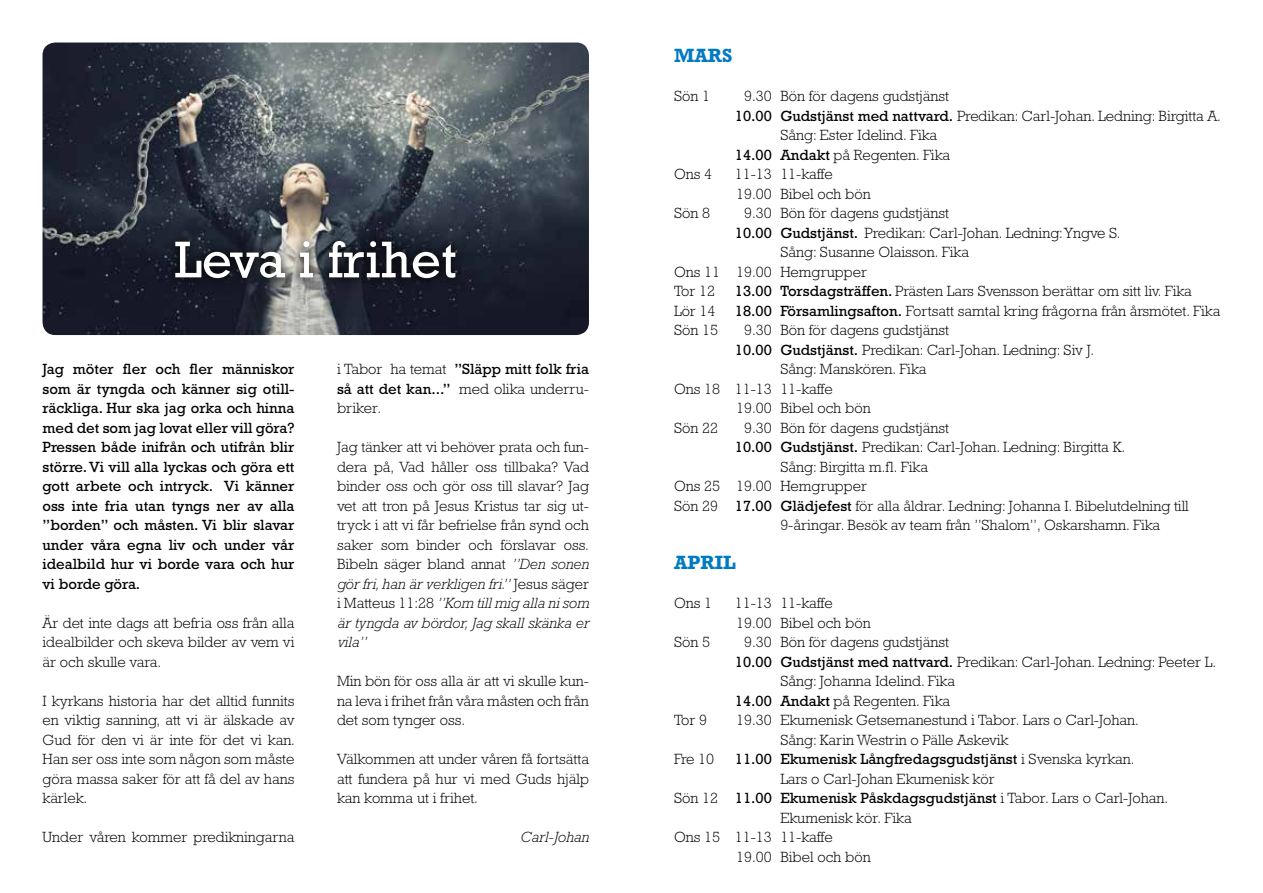
<style>
.page{position:relative;width:1263px;height:893px;background:#fff}
.page>*{position:absolute;margin:0;border:0;box-sizing:border-box;transform-origin:0 0}
.t1{font:52.5px "Rockwell Std";color:#fff}
.t2{font:700 19.5px "Rockwell Std";color:#007ac2}
.t3{font:300 15px/19.5px "Rockwell Std";color:#000;text-align:justify}
.t4{font:15px/19.5px "Rockwell Std";color:#000;text-align:justify}
.t5{font:italic 300 15px "Rockwell Std";color:#000}
.s1{font-weight:400}
.s2{font-style:italic}
.s3{font-weight:300}
</style>
<div class="page">
<img style="left:43px;top:43px;width:546px;height:292px">
<div style="left:164px;top:230px;width:303px;height:59px;background:#000;opacity:.7"></div>
<h1 class="t1" style="left:175px;top:229px;width:284px">Leva i frihet</h1>
<p class="t4" style="left:43px;top:359px;width:253px">Jag möter fler och fler människor som är tyngda och känner sig otill&shy;räckliga. Hur ska jag orka och hinna med det som jag lovat eller vill göra?<br>Pressen både inifrån och utifrån blir större. Vi vill alla lyckas och göra ett gott arbete och intryck. Vi känner oss inte fria utan tyngs ner av alla ”borden” och måsten. Vi blir slavar under våra egna liv och under vår idealbild hur vi borde vara och hur vi borde göra.</p>
<p class="t3" style="left:43px;top:613px;width:253px">Är det inte dags att befria oss från alla idealbilder och skeva bilder av vem vi är och skulle vara.</p>
<p class="t3" style="left:43px;top:691px;width:254px">I kyrkans historia har det alltid funnits en viktig sanning, att vi är älskade av Gud för den vi är inte för det vi kan.<br>Han ser oss inte som någon som måste göra massa saker för att få del av hans kärlek.</p>
<p class="t3" style="left:43px;top:827px;width:253px">Under våren kommer predikningarna</p>
<p class="t3" style="left:337px;top:359px;width:253px">i Tabor ha temat <span class="s1">”Släpp mitt folk fria så att det kan...”</span> med olika underru&shy;briker.</p>
<p class="t3" style="left:337px;top:437px;width:253px">Jag tänker att vi behöver prata och fun&shy;dera på, Vad håller oss tillbaka? Vad binder oss och gör oss till slavar? Jag vet att tron på Jesus Kristus tar sig ut&shy;tryck i att vi får befrielse från synd och saker som binder och förslavar oss.<br>Bibeln säger bland annat <span class="s2">”Den sonen gör fri, han är verkligen fri.”</span> Jesus säger i Matteus 11:28 <span class="s2">”Kom till mig alla ni som är tyngda av bördor, Jag skall skänka er vila”</span></p>
<p class="t3" style="left:337px;top:671px;width:253px">Min bön för oss alla är att vi skulle kun&shy;na leva i frihet från våra måsten och från det som tynger oss.</p>
<p class="t3" style="left:337px;top:749px;width:253px">Välkommen att under våren få fortsätta att fundera på hur vi med Guds hjälp kan komma ut i frihet.</p>
<p class="t5" style="left:520px;top:828px;width:70px">Carl-Johan</p>
<h2 class="t2" style="left:674px;top:44px;width:60px">MARS</h2>
<p class="t3" style="left:674px;top:86px;width:38px">Sön 1</p>
<p class="t3" style="left:744px;top:86px;width:206px">9.30 Bön för dagens gudstjänst</p>
<p class="t3" style="left:735px;top:106px;width:487px"><span class="s1">10.00 Gudstjänst med nattvard.</span> Predikan: Carl-Johan. Ledning: Birgitta A.</p>
<p class="t3" style="left:780px;top:125px;width:158px">Sång: Ester Idelind. Fika</p>
<p class="t3" style="left:735px;top:145px;width:217px"><span class="s1">14.00 Andakt</span> på Regenten. Fika</p>
<p class="t3" style="left:674px;top:164px;width:40px">Ons 4</p>
<p class="t3" style="left:735px;top:164px;width:137px">11-13 11-kaffe<br>19.00 Bibel och bön</p>
<p class="t3" style="left:674px;top:203px;width:38px">Sön 8</p>
<p class="t3" style="left:744px;top:203px;width:206px">9.30 Bön för dagens gudstjänst</p>
<p class="t3" style="left:735px;top:223px;width:387px"><span class="s1">10.00 Gudstjänst.</span> Predikan: Carl-Johan. Ledning: Yngve S.</p>
<p class="t3" style="left:780px;top:242px;width:190px">Sång: Susanne Olaisson. Fika</p>
<p class="t3" style="left:674px;top:262px;width:194px">Ons 11 19.00 Hemgrupper</p>
<p class="t3" style="left:674px;top:281px;width:43px">Tor 12</p>
<p class="t3" style="left:735px;top:281px;width:458px"><span class="s1">13.00 Torsdagsträffen.</span> Prästen Lars Svensson berättar om sitt liv. Fika</p>
<p class="t3" style="left:674px;top:301px;width:43px">Lör 14</p>
<p class="t3" style="left:735px;top:301px;width:487px"><span class="s1">18.00 Församlingsafton.</span> Fortsatt samtal kring frågorna från årsmötet. Fika</p>
<p class="t3" style="left:674px;top:320px;width:46px">Sön 15</p>
<p class="t3" style="left:744px;top:320px;width:206px">9.30 Bön för dagens gudstjänst</p>
<p class="t3" style="left:735px;top:340px;width:361px"><span class="s1">10.00 Gudstjänst.</span> Predikan: Carl-Johan. Ledning: Siv J.</p>
<p class="t3" style="left:780px;top:359px;width:148px">Sång: Manskören. Fika</p>
<p class="t3" style="left:674px;top:379px;width:160px">Ons 18 11-13 11-kaffe</p>
<p class="t3" style="left:736px;top:398px;width:136px">19.00 Bibel och bön</p>
<p class="t3" style="left:674px;top:418px;width:46px">Sön 22</p>
<p class="t3" style="left:744px;top:418px;width:206px">9.30 Bön för dagens gudstjänst</p>
<p class="t3" style="left:735px;top:437px;width:392px"><span class="s1">10.00 Gudstjänst.</span> Predikan: Carl-Johan. Ledning: Birgitta K.</p>
<p class="t3" style="left:780px;top:457px;width:149px">Sång: Birgitta m.fl. Fika</p>
<p class="t3" style="left:674px;top:476px;width:194px">Ons 25 19.00 Hemgrupper</p>
<p class="t3" style="left:674px;top:496px;width:516px">Sön 29 <span class="s1">17.00 Glädjefest</span> för alla åldrar. Ledning: Johanna I. Bibelutdelning till</p>
<p class="t3" style="left:780px;top:515px;width:381px">9-åringar. Besök av team från ”Shalom”, Oskarshamn. Fika</p>
<h2 class="t2" style="left:674px;top:551px;width:63px">APRIL</h2>
<p class="t3" style="left:674px;top:593px;width:40px">Ons 1</p>
<p class="t3" style="left:735px;top:593px;width:137px">11-13 11-kaffe<br>19.00 Bibel och bön</p>
<p class="t3" style="left:674px;top:632px;width:38px">Sön 5</p>
<p class="t3" style="left:744px;top:632px;width:206px">9.30 Bön för dagens gudstjänst</p>
<p class="t3" style="left:735px;top:652px;width:483px"><span class="s1">10.00 Gudstjänst med nattvard.</span> Predikan: Carl-Johan. Ledning: Peeter L.</p>
<p class="t3" style="left:780px;top:671px;width:176px">Sång: Johanna Idelind. Fika</p>
<p class="t3" style="left:735px;top:691px;width:217px"><span class="s1">14.00 Andakt</span> på Regenten. Fika</p>
<p class="t3" style="left:674px;top:710px;width:35px">Tor 9</p>
<p class="t3" style="left:780px;top:710px;width:360px;text-indent:-44px">19.30 Ekumenisk Getsemanestund i Tabor. Lars o Carl-Johan.<br>Sång: Karin Westrin o Pälle Askevik</p>
<p class="t3" style="left:674px;top:749px;width:42px">Fre 10</p>
<p class="t4" style="left:735px;top:749px;width:401px">11.00 Ekumenisk Långfredagsgudstjänst <span class="s3">i Svenska kyrkan.</span></p>
<p class="t3" style="left:780px;top:769px;width:216px">Lars o Carl-Johan Ekumenisk kör</p>
<p class="t4" style="left:674px;top:788px;width:496px"><span class="s3">Sön 12</span> 11.00 Ekumenisk Påskdagsgudstjänst <span class="s3">i Tabor. Lars o Carl-Johan.</span></p>
<p class="t3" style="left:780px;top:808px;width:133px">Ekumenisk kör. Fika</p>
<p class="t3" style="left:674px;top:827px;width:160px">Ons 15 11-13 11-kaffe</p>
<p class="t3" style="left:736px;top:847px;width:136px">19.00 Bibel och bön</p>
</div>
